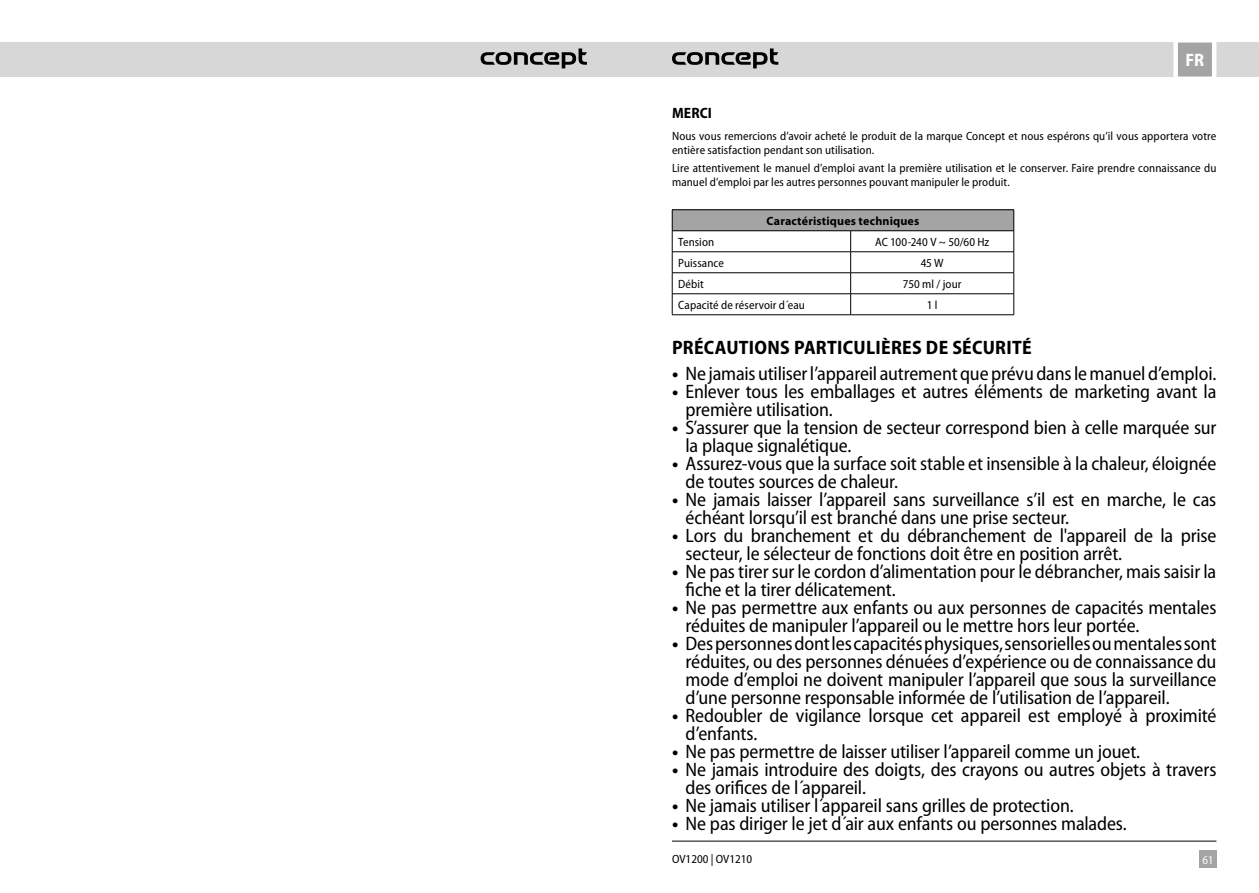
<style>
.page{position:relative;width:1259px;height:893px;background:#fff}
.page>*{position:absolute;margin:0;border:0;box-sizing:border-box;transform-origin:0 0}
.t1{font:semi-condensed 19.5px/18px "Myriad Pro";letter-spacing:-.01em;color:#000}
.t2{font:700 semi-condensed 19.5px "Myriad Pro";letter-spacing:.015em;color:#000}
.t3{font:700 semi-condensed 18px "Myriad Pro";color:#fff}
.t4{font:700 semi-condensed 15px "Myriad Pro";letter-spacing:.005em;color:#000}
.t5{font:semi-condensed 12px/13.8px "Myriad Pro";letter-spacing:.005em;color:#000}
.t6{font:700 12px "Myriad Pro";letter-spacing:.015em;color:#000}
.t7{font:semi-condensed 12px "Myriad Pro";color:#fff}
.s1{font-weight:700}
</style>
<div class="page">
<div style="left:629px;top:43px;width:630px;height:34px;background:#d7d7d7"></div>
<div style="left:1199px;top:850px;width:17px;height:17px;background:#a4a4a4"></div>
<svg style="left:1171px;top:42px;width:47px;height:35px;background:#bbb"></svg>
<hr style="left:672px;top:841px;width:544px;height:1px;background:#000">
<svg style="left:672px;top:48px;width:106px;height:20px"></svg>
<div style="left:0;top:43px;width:629px;height:34px;background:#d7d7d7"></div>
<svg style="left:480px;top:48px;width:107px;height:20px"></svg>
<div style="left:672px;top:210px;width:341px;height:21px;background:#a4a4a4"></div>
<hr style="left:672px;top:209px;width:178px;height:1px;background:#000">
<hr style="left:850px;top:209px;width:164px;height:1px;background:#000">
<hr style="left:672px;top:230px;width:178px;height:1px;background:#000">
<hr style="left:850px;top:230px;width:164px;height:1px;background:#000">
<hr style="left:672px;top:251px;width:178px;height:1px;background:#000">
<hr style="left:850px;top:251px;width:164px;height:1px;background:#000">
<hr style="left:672px;top:272px;width:178px;height:1px;background:#000">
<hr style="left:850px;top:272px;width:164px;height:1px;background:#000">
<hr style="left:672px;top:293px;width:178px;height:1px;background:#000">
<svg style="left:672px;top:210px;width:1px;height:104px"></svg>
<hr style="left:850px;top:293px;width:164px;height:1px;background:#000">
<svg style="left:850px;top:231px;width:1px;height:83px"></svg>
<svg style="left:1013px;top:210px;width:1px;height:104px"></svg>
<hr style="left:672px;top:314px;width:178px;height:1px;background:#000">
<hr style="left:850px;top:314px;width:164px;height:1px;background:#000">
<p class="t3" style="left:1185px;top:50px;width:20px">FR</p>
<p class="t4" style="left:672px;top:104px;width:41px">MERCI</p>
<p class="t5" style="left:672px;top:129px;width:546px">Nous vous remercions d’avoir acheté le produit de la marque Concept et nous espérons qu’il vous apportera votre entière satisfaction pendant son utilisation.</p>
<p class="t5" style="left:672px;top:161px;width:546px">Lire attentivement le manuel d’emploi avant la première utilisation et le conserver. Faire prendre connaissance du manuel d’emploi par les autres personnes pouvant manipuler le produit.</p>
<p class="t6" style="left:766px;top:214px;width:154px">Caractéristiques techniques</p>
<p class="t5" style="left:678px;top:235px;width:38px">Tension</p>
<p class="t5" style="left:875px;top:235px;width:116px">AC 100-240 V ~ 50/60 Hz</p>
<p class="t5" style="left:678px;top:256px;width:47px">Puissance</p>
<p class="t5" style="left:920px;top:256px;width:25px">45 W</p>
<p class="t5" style="left:678px;top:277px;width:27px">Débit</p>
<p class="t5" style="left:903px;top:277px;width:60px">750 ml / jour</p>
<p class="t5" style="left:678px;top:298px;width:128px">Capacité de réservoir d´eau</p>
<p class="t5" style="left:927px;top:298px;width:12px">1 l</p>
<p class="t2" style="left:672px;top:336px;width:361px">PRÉCAUTIONS PARTICULIÈRES DE SÉCURITÉ</p>
<p class="t1" style="left:672px;top:365px;width:546px"><span class="s1">•</span> Ne jamais utiliser l’appareil autrement que prévu dans le manuel d’emploi.</p>
<p class="t1" style="left:685px;top:383px;width:532px;text-indent:-13px"><span class="s1">•</span> Enlever tous les emballages et autres éléments de marketing avant la première utilisation.</p>
<p class="t1" style="left:685px;top:419px;width:532px;text-indent:-13px"><span class="s1">•</span> S’assurer que la tension de secteur correspond bien à celle marquée sur la plaque signalétique.</p>
<p class="t1" style="left:685px;top:455px;width:532px;text-indent:-13px"><span class="s1">•</span> Assurez-vous que la surface soit stable et insensible à la chaleur, éloignée de toutes sources de chaleur.</p>
<p class="t1" style="left:685px;top:491px;width:532px;text-indent:-13px"><span class="s1">•</span> Ne jamais laisser l’appareil sans surveillance s’il est en marche, le cas échéant lorsqu’il est branché dans une prise secteur.</p>
<p class="t1" style="left:685px;top:527px;width:532px;text-indent:-13px"><span class="s1">•</span> Lors du branchement et du débranchement de l'appareil de la prise secteur, le sélecteur de fonctions doit être en position arrêt.</p>
<p class="t1" style="left:685px;top:563px;width:532px;text-indent:-13px"><span class="s1">•</span> Ne pas tirer sur le cordon d’alimentation pour le débrancher, mais saisir la fiche et la tirer délicatement.</p>
<p class="t1" style="left:685px;top:599px;width:532px;text-indent:-13px"><span class="s1">•</span> Ne pas permettre aux enfants ou aux personnes de capacités mentales réduites de manipuler l’appareil ou le mettre hors leur portée.</p>
<p class="t1" style="left:685px;top:635px;width:532px;text-align:justify;text-indent:-13px"><span class="s1">•</span> Des personnes dont les capacités physiques, sensorielles ou mentales sont réduites, ou des personnes dénuées d’expérience ou de connaissance du mode d’emploi ne doivent manipuler l’appareil que sous la surveillance d’une personne responsable informée de l’utilisation de l’appareil.</p>
<p class="t1" style="left:685px;top:707px;width:532px;text-indent:-13px"><span class="s1">•</span> Redoubler de vigilance lorsque cet appareil est employé à proximité d’enfants.</p>
<p class="t1" style="left:672px;top:743px;width:470px"><span class="s1">•</span> Ne pas permettre de laisser utiliser l’appareil comme un jouet.</p>
<p class="t1" style="left:685px;top:761px;width:532px;text-indent:-13px"><span class="s1">•</span> Ne jamais introduire des doigts, des crayons ou autres objets à travers des orifices de l´appareil.</p>
<p class="t1" style="left:672px;top:797px;width:403px"><span class="s1">•</span> Ne jamais utiliser l´appareil sans grilles de protection.</p>
<p class="t1" style="left:672px;top:815px;width:456px"><span class="s1">•</span> Ne pas diriger le jet d´air aux enfants ou personnes malades.</p>
<p class="t5" style="left:672px;top:852px;width:82px">OV1200 | OV1210</p>
<p class="t7" style="left:1202px;top:853px;width:12px">61</p>
</div>
